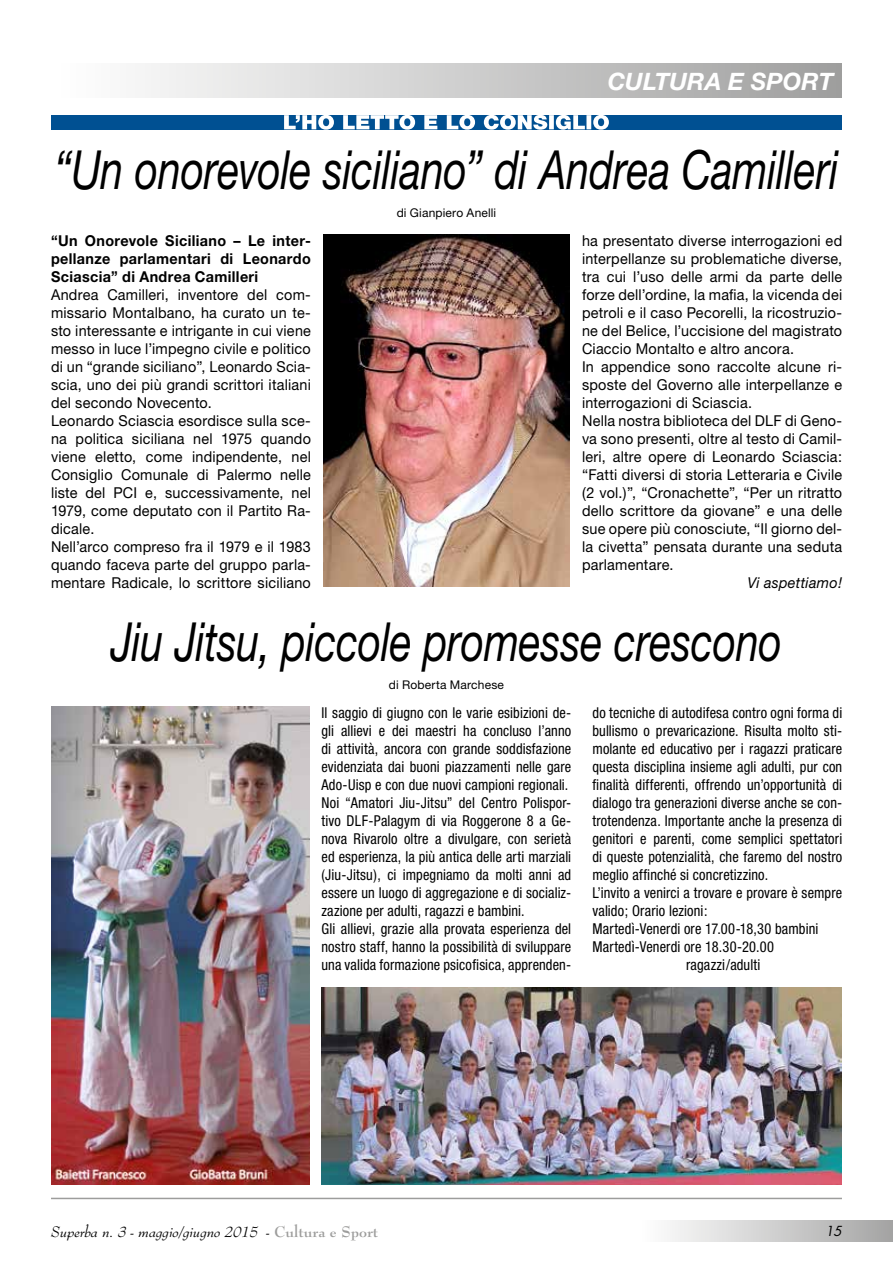
<style>
.page{position:relative;width:893px;height:1263px;background:#fff}
.page>*{position:absolute;margin:0;border:0;box-sizing:border-box;transform-origin:0 0}
.t1{font:italic 54px "Helvetica Neue";letter-spacing:-.005em;color:#000;scale:.76 1}
.t2{font:italic 700 24px "Helvetica Neue";color:#fff}
.t3{font:15px/18px "Helvetica Neue";letter-spacing:.015em;color:#000;scale:.96 1}
.t4{font:condensed 15px/18px "Helvetica Neue";letter-spacing:.01em;color:#000;scale:.96 1}
.t5{font:700 15px/18px "Helvetica Neue";letter-spacing:.025em;color:#000;text-align:justify;scale:.96 1}
.t6{font:italic 15px "Bernhard Modern BT";color:#000}
.t7{font:italic 15px "Helvetica Neue";letter-spacing:.02em;color:#000;scale:.96 1}
.t8{font:italic 13.5px "Futura";color:#000}
.t9{font:12px "Helvetica Neue";letter-spacing:.015em;color:#000}
.s1{font-weight:700;font-style:normal;color:#9d9d9c}
</style>
<div class="page">
<div style="left:638px;top:1220px;width:255px;height:22px;background:linear-gradient(to right,#fff,#a5a5a4)"></div>
<hr style="left:51px;top:1198px;width:791px;height:1px;background:#9d9d9c">
<div style="left:51px;top:64px;width:791px;height:34px;background:linear-gradient(to right,#fff,#9f9f9f)"></div>
<div style="left:51px;top:115px;width:791px;height:14px;background:#005092"></div>
<svg style="left:284px;top:115px;width:325px;height:15px"></svg>
<img style="left:323px;top:234px;width:247px;height:353px">
<img style="left:51px;top:706px;width:259px;height:478px">
<img style="left:321px;top:987px;width:521px;height:197px">
<h2 class="t2" style="left:608px;top:67px;width:227px">CULTURA E SPORT</h2>
<h1 class="t1" style="left:54px;top:137px;width:1033px">“Un onorevole siciliano” di Andrea Camilleri</h1>
<p class="t5" style="left:51px;top:231px;width:272px">“Un Onorevole Siciliano – Le inter&shy;pellanze parlamentari di Leonardo Sciascia” di Andrea Camilleri</p>
<p class="t3" style="left:51px;top:285px;width:272px">Andrea Camilleri, inventore del com&shy;missario Montalbano, ha curato un te&shy;sto interessante e intrigante in cui viene messo in luce l’impegno civile e politico di un “grande siciliano”, Leonardo Scia&shy;scia, uno dei più grandi scrittori italiani del secondo Novecento.<br>Leonardo Sciascia esordisce sulla sce&shy;na politica siciliana nel 1975 quando viene eletto, come indipendente, nel Consiglio Comunale di Palermo nelle liste del PCI e, successivamente, nel 1979, come deputato con il Partito Ra&shy;dicale.<br>Nell’arco compreso fra il 1979 e il 1983 quando faceva parte del gruppo parla&shy;mentare Radicale, lo scrittore siciliano</p>
<p class="t9" style="left:397px;top:206px;width:101px">di Gianpiero Anelli</p>
<p class="t3" style="left:582px;top:231px;width:273px">ha presentato diverse interrogazioni ed interpellanze su problematiche diverse, tra cui l’uso delle armi da parte delle forze dell’ordine, la mafia, la vicenda dei petroli e il caso Pecorelli, la ricostruzio&shy;ne del Belice, l’uccisione del magistrato Ciaccio Montalto e altro ancora.<br>In appendice sono raccolte alcune ri&shy;sposte del Governo alle interpellanze e interrogazioni di Sciascia.<br>Nella nostra biblioteca del DLF di Geno&shy;va sono presenti, oltre al testo di Camil&shy;leri, altre opere di Leonardo Sciascia: “Fatti diversi di storia Letteraria e Civile (2 vol.)”, “Cronachette”, “Per un ritratto dello scrittore da giovane” e una delle sue opere più conosciute, “Il giorno del&shy;la civetta” pensata durante una seduta parlamentare.</p>
<p class="t7" style="left:747px;top:574px;width:100px">Vi aspettiamo!</p>
<h1 class="t1" style="left:111px;top:609px;width:885px">Jiu Jitsu, piccole promesse crescono</h1>
<p class="t9" style="left:389px;top:678px;width:117px">di Roberta Marchese</p>
<p class="t4" style="left:321px;top:704px;width:262px">Il saggio di giugno con le varie esibizioni de&shy;gli allievi e dei maestri ha concluso l’anno di attività, ancora con grande soddisfazione evidenziata dai buoni piazzamenti nelle gare Ado-Uisp e con due nuovi campioni regionali.<br>Noi “Amatori Jiu-Jitsu” del Centro Polispor&shy;tivo DLF-Palagym di via Roggerone 8 a Ge&shy;nova Rivarolo oltre a divulgare, con serietà ed esperienza, la più antica delle arti marziali (Jiu-Jitsu), ci impegniamo da molti anni ad essere un luogo di aggregazione e di socializ&shy;zazione per adulti, ragazzi e bambini.<br>Gli allievi, grazie alla provata esperienza del nostro staff, hanno la possibilità di sviluppare una valida formazione psicofisica, apprenden-</p>
<p class="t4" style="left:592px;top:704px;width:262px">do tecniche di autodifesa contro ogni forma di</p>
<p class="t4" style="left:592px;top:722px;width:262px">bullismo o prevaricazione. Risulta molto sti-</p>
<p class="t4" style="left:592px;top:740px;width:262px">molante ed educativo per i ragazzi praticare</p>
<p class="t4" style="left:592px;top:758px;width:262px">questa disciplina insieme agli adulti, pur con</p>
<p class="t4" style="left:592px;top:776px;width:262px">finalità differenti, offrendo un’opportunità di</p>
<p class="t4" style="left:592px;top:794px;width:262px">dialogo tra generazioni diverse anche se con-</p>
<p class="t4" style="left:592px;top:812px;width:262px">trotendenza. Importante anche la presenza di</p>
<p class="t4" style="left:592px;top:830px;width:262px">genitori e parenti, come semplici spettatori</p>
<p class="t4" style="left:592px;top:848px;width:262px">di queste potenzialità, che faremo del nostro</p>
<p class="t4" style="left:592px;top:866px;width:184px">meglio affinché si concretizzino.</p>
<p class="t4" style="left:592px;top:884px;width:262px">L’invito a venirci a trovare e provare è sempre</p>
<p class="t4" style="left:592px;top:902px;width:121px">valido; Orario lezioni:</p>
<p class="t4" style="left:592px;top:920px;width:237px">Martedì-Venerdi ore 17.00-18,30 bambini</p>
<p class="t4" style="left:592px;top:938px;width:191px">Martedì-Venerdi ore 18.30-20.00</p>
<p class="t4" style="left:686px;top:956px;width:79px">ragazzi/adulti</p>
<p class="t6" style="left:51px;top:1222px;width:329px">Superba n. 3 - maggio/giugno 2015 - <span class="s1">Cultura e Sport</span></p>
<p class="t8" style="left:825px;top:1222px;width:18px">15</p>
</div>
